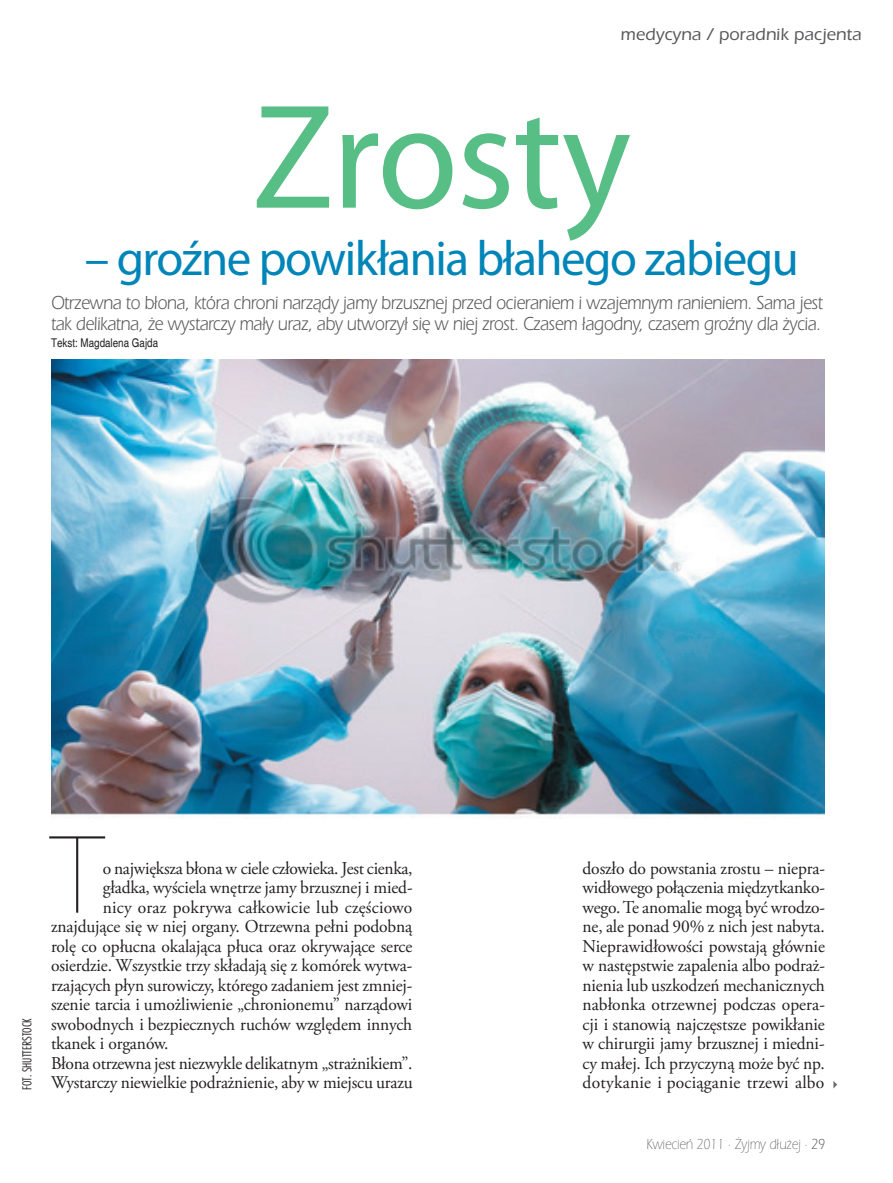
<style>
.page{position:relative;width:893px;height:1183px;background:#fff}
.page>*{position:absolute;margin:0;border:0;box-sizing:border-box;transform-origin:0 0}
.t1{font:150px "DejaVu Sans Condensed";letter-spacing:-.01em;color:#57be85}
.t2{font:200 106.8px "Helvetica Neue LT Std";color:#231f20}
.t3{font:49.5px "DejaVu Sans Condensed";letter-spacing:-.03em;color:#0085b8}
.t4{font:19.5px/21px "Erie";letter-spacing:-.02em;color:#57585a;scale:.88 1}
.t5{font:18px/19.5px "Adobe Garamond Pro";letter-spacing:-.01em;color:#231f20;text-align:justify}
.t6{font:18px "Adobe Garamond Pro";letter-spacing:.01em;color:#231f20}
.t7{font:300 17.7px "Erie";color:#57585a}
.t8{font:300 15px "Erie";color:#57585a;scale:.85 1}
.t9{font:13.5px "Futura TEE Ligh Cond";color:#231f20}
.t10{font:condensed 12px "Helvetica";color:#231f20}
.s1{color:#231f20}
</style>
<div class="page">
<svg style="left:833px;top:1081px;width:4px;height:7px"></svg>
<img style="left:51px;top:360px;width:774px;height:457px">
<p class="t7" style="left:621px;top:25px;width:242px">medycyna / poradnik pacjenta</p>
<h1 class="t1" style="left:252px;top:75px;width:380px">Zrosty</h1>
<h3 class="t3" style="left:85px;top:231px;width:715px">– groźne powikłania błahego zabiegu</h3>
<p class="t4" style="left:51px;top:293px;width:878px">Otrzewna to błona, która chroni narządy jamy brzusznej przed ocieraniem i wzajemnym ranieniem. Sama jest tak delikatna, że wystarczy mały uraz, aby utworzył się w niej zrost. Czasem łagodny, czasem groźny dla życia.</p>
<p class="t10" style="left:51px;top:335px;width:109px">Tekst: Magdalena Gajda</p>
<p class="t9" style="left:19px;top:1089px;width:73px;rotate:-90deg">FOT. SHUTTERSTOCK</p>
<h2 class="t2" style="left:51px;top:813px;width:54px">T</h2>
<p class="t5" style="left:103px;top:858px;width:311px">o największa błona w ciele człowieka. Jest cienka,</p>
<p class="t5" style="left:103px;top:878px;width:311px">gładka, wyściela wnętrze jamy brzusznej i mied-</p>
<p class="t6" style="left:103px;top:895px;width:311px">nicy oraz pokrywa całkowicie lub częściowo</p>
<p class="t5" style="left:51px;top:917px;width:363px">znajdujące się w niej organy. Otrzewna pełni podobną</p>
<p class="t5" style="left:51px;top:936px;width:363px">rolę co opłucna okalająca płuca oraz okrywające serce</p>
<p class="t5" style="left:51px;top:956px;width:363px">osierdzie. Wszystkie trzy składają się z komórek wytwa-</p>
<p class="t5" style="left:51px;top:975px;width:363px">rzających płyn surowiczy, którego zadaniem jest zmniej-</p>
<p class="t5" style="left:51px;top:995px;width:363px">szenie tarcia i umożliwienie „chronionemu” narządowi</p>
<p class="t5" style="left:51px;top:1014px;width:363px">swobodnych i bezpiecznych ruchów względem innych</p>
<p class="t5" style="left:51px;top:1034px;width:119px">tkanek i organów.</p>
<p class="t5" style="left:51px;top:1053px;width:363px">Błona otrzewna jest niezwykle delikatnym „strażnikiem”.</p>
<p class="t5" style="left:51px;top:1073px;width:363px">Wystarczy niewielkie podrażnienie, aby w miejscu urazu</p>
<p class="t5" style="left:583px;top:858px;width:244px">doszło do powstania zrostu – niepra&shy;widłowego połączenia międzytkanko&shy;wego. Te anomalie mogą być wrodzo&shy;ne, ale ponad 90% z nich jest nabyta.<br>Nieprawidłowości powstają głównie w następstwie zapalenia albo podraż&shy;nienia lub uszkodzeń mechanicznych nabłonka otrzewnej podczas opera&shy;cji i stanowią najczęstsze powikłanie w chirurgii jamy brzusznej i miedni&shy;cy małej. Ich przyczyną może być np. dotykanie i pociąganie trzewi albo</p>
<p class="t8" style="left:646px;top:1135px;width:212px">Kwiecień 2011 • Żyjmy dłużej • <span class="s1">29</span></p>
</div>
